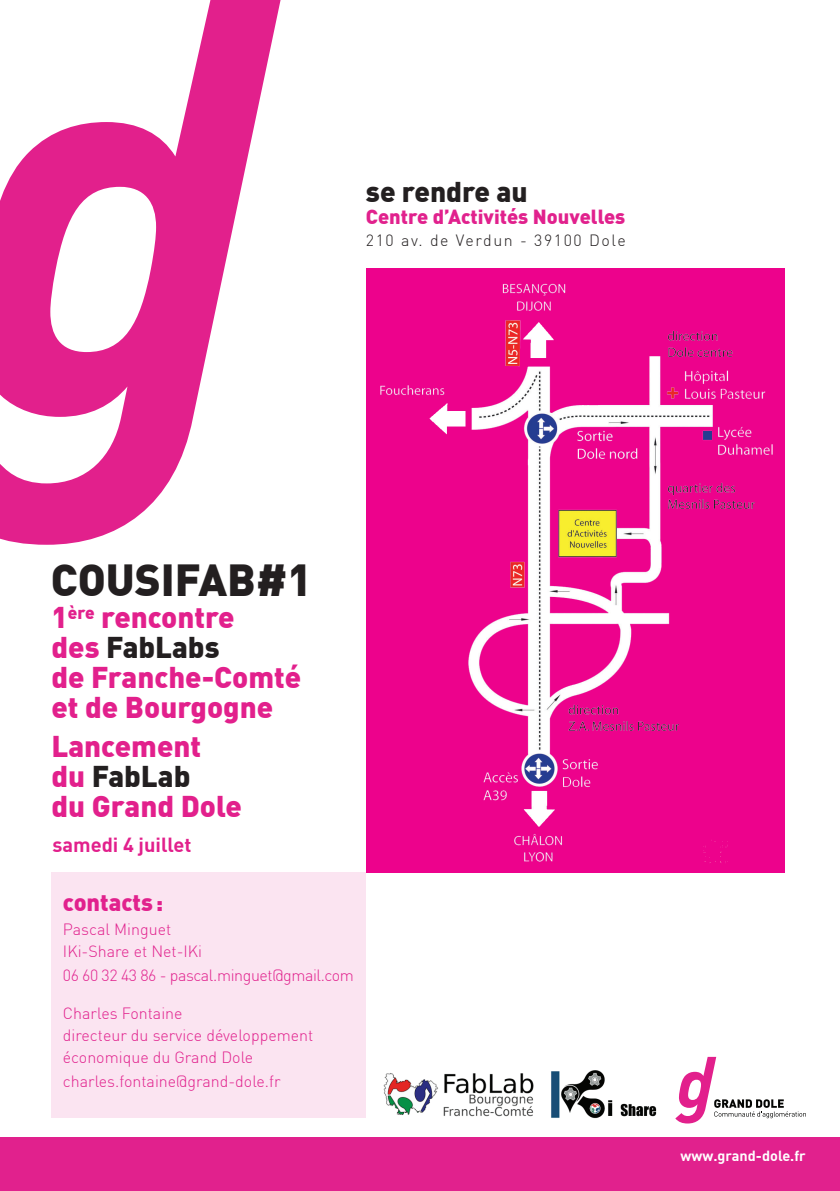
<style>
.page{position:relative;width:840px;height:1191px;background:#fff}
.page>*{position:absolute;margin:0;border:0;box-sizing:border-box;transform-origin:0 0}
.t1{font:900 44px "DIN";color:#231f20}
.t2{font:900 29.4px/29.8px "DIN";color:#e2208c}
.t3{font:900 28px "DIN";color:#231f20}
.t4{font:900 23.6px "DIN";color:#e1218d}
.t5{font:900 20px "DIN";color:#e1218d}
.t6{font:700 20px "DIN";color:#e2208c}
.t7{font:300 16px/22px "DIN";color:#e1218d}
.t8{font:300 16px "DIN";letter-spacing:-.025em;color:#e1218d}
.t9{font:300 16px "DIN";letter-spacing:.1em;color:#231f20}
.t10{font:700 14.4px "DIN";color:#fff}
.s1{color:#231f20}
</style>
<div class="page">
<svg style="left:0;top:0;width:280px;height:545px"></svg>
<div style="left:51px;top:872px;width:314px;height:246px;background:#fbe4f1"></div>
<div style="left:0;top:1137px;width:839px;height:54px;background:#e1218d"></div>
<svg style="left:675px;top:1056px;width:130px;height:67px"></svg>
<img style="left:551px;top:1070px;width:106px;height:49px">
<img style="left:383px;top:1073px;width:151px;height:44px">
<img style="left:366px;top:270px;width:418px;height:602px">
<h3 class="t3" style="left:365px;top:173px;width:163px">se rendre au</h3>
<p class="t5" style="left:365px;top:203px;width:261px">Centre d’Activités Nouvelles</p>
<p class="t9" style="left:365px;top:230px;width:261px">210 av. de Verdun - 39100 Dole</p>
<h1 class="t1" style="left:51px;top:550px;width:262px">COUSIFAB#1</h1>
<h2 class="t2" style="left:51px;top:601px;width:251px">1<sup>ère</sup> rencontre<br>des <span class="s1">FabLabs<br></span>de Franche-Comté et de Bourgogne</h2>
<h2 class="t2" style="left:51px;top:730px;width:192px">Lancement du <span class="s1">FabLab<br></span>du Grand Dole</h2>
<p class="t6" style="left:52px;top:831px;width:140px">samedi 4 juillet</p>
<h3 class="t4" style="left:63px;top:887px;width:102px">contacts:</h3>
<p class="t7" style="left:63px;top:918px;width:141px">Pascal Minguet<br>IKi-Share et Net-IKi</p>
<p class="t8" style="left:63px;top:965px;width:292px">06 60 32 43 86 - pascal.minguet@gmail.com</p>
<p class="t7" style="left:63px;top:1002px;width:252px">Charles Fontaine<br>directeur du service développement économique du Grand Dole</p>
<p class="t7" style="left:63px;top:1070px;width:219px">charles.fontaine@grand-dole.fr</p>
<p class="t10" style="left:680px;top:1146px;width:127px">www.grand-dole.fr</p>
</div>
